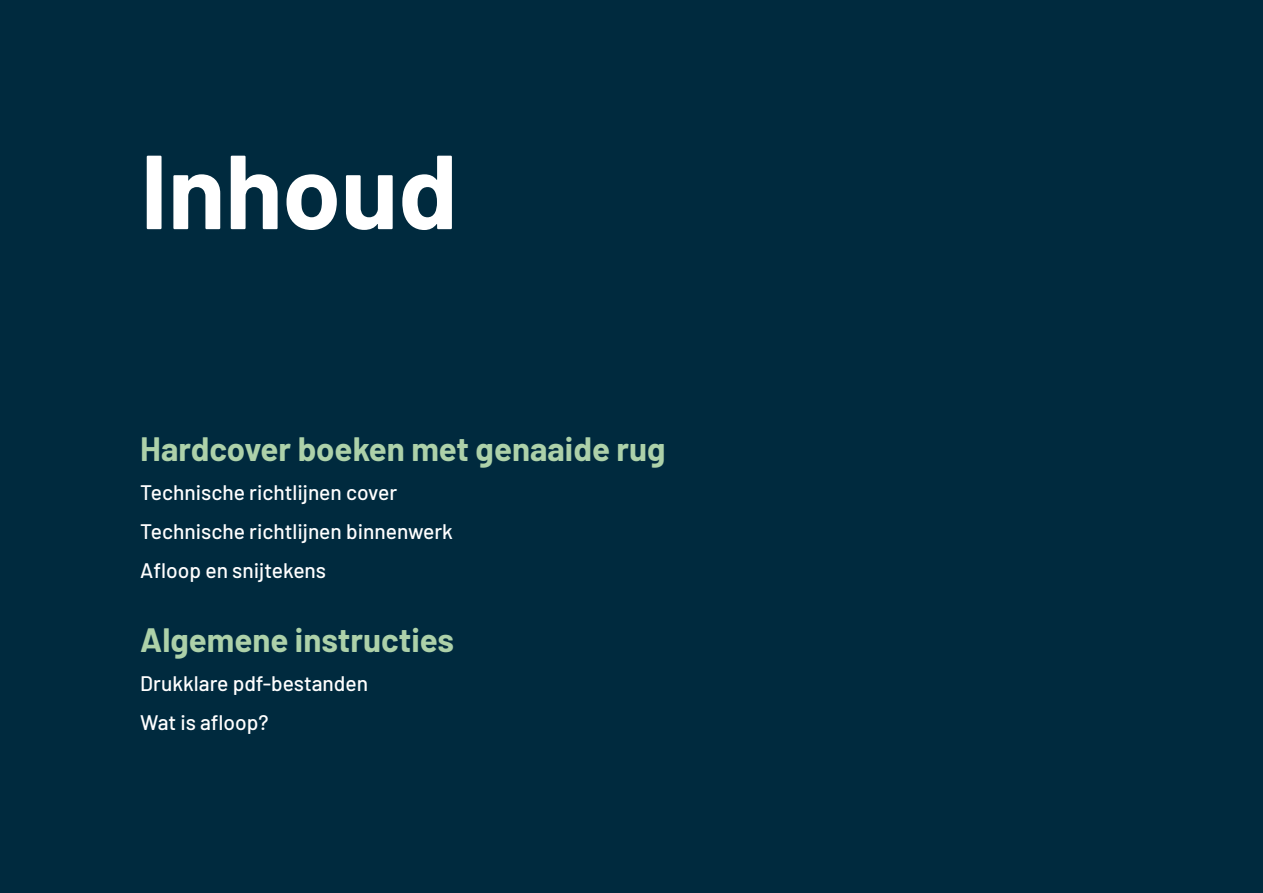
<style>
.page{position:relative;width:1263px;height:893px;background:#002a3e}
.page>*{position:absolute;margin:0;border:0;box-sizing:border-box;transform-origin:0 0}
.t1{font:700 105px "Barlow";color:#fff}
.t2{font:700 33px "Barlow";color:#add1a9}
.t3{font:500 21px/39px "Barlow";color:#fff}
</style>
<div class="page">
<h1 class="t1" style="left:140px;top:114px;width:319px">Inhoud</h1>
<h2 class="t2" style="left:140px;top:424px;width:527px">Hardcover boeken met genaaide rug</h2>
<p class="t3" style="left:140px;top:471px;width:314px">Technische richtlijnen cover<br>Technische richtlijnen binnenwerk<br>Afloop en snijtekens</p>
<h2 class="t2" style="left:140px;top:615px;width:315px">Algemene instructies</h2>
<p class="t3" style="left:140px;top:662px;width:229px">Drukklare pdf-bestanden<br>Wat is afloop?</p>
</div>
